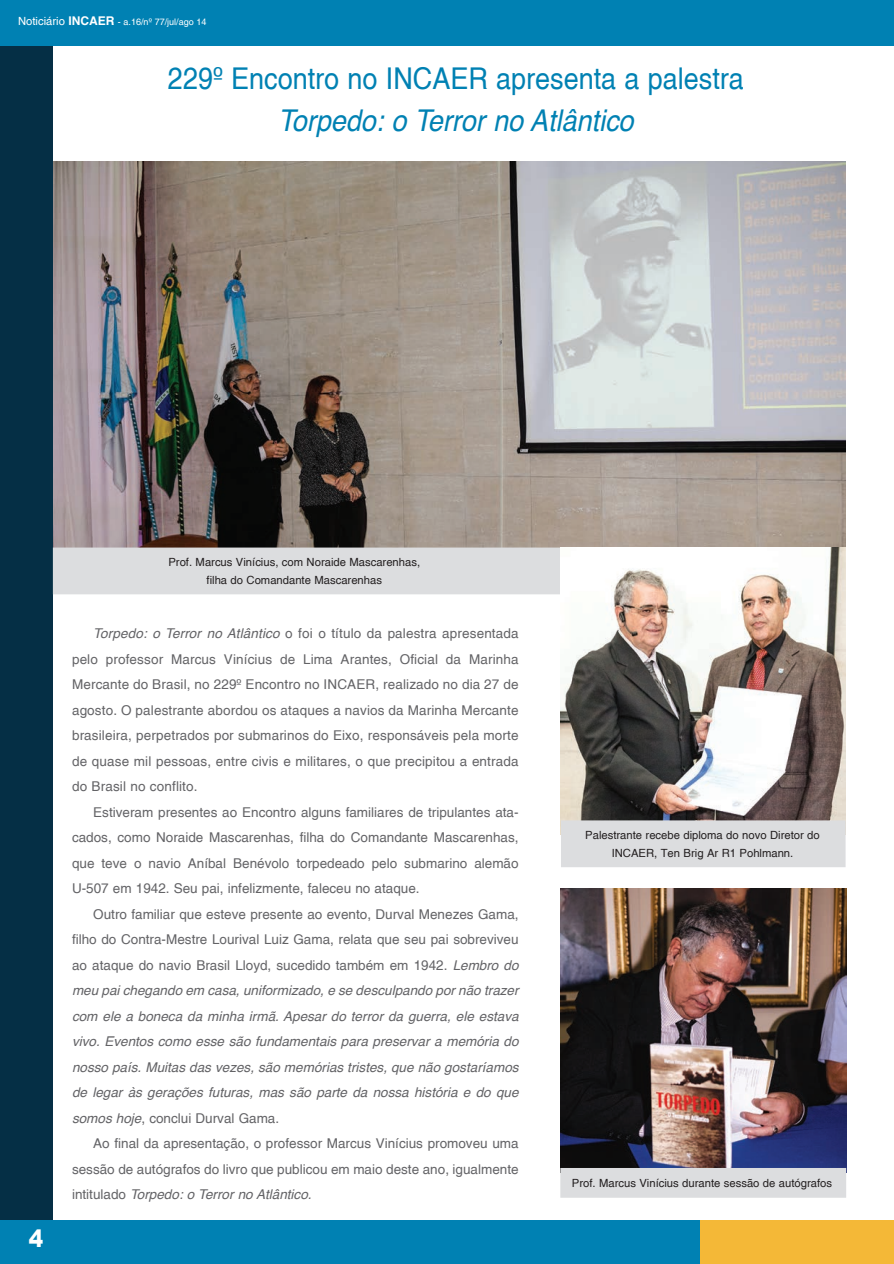
<style>
.page{position:relative;width:894px;height:1264px;background:#fff}
.page>*{position:absolute;margin:0;border:0;box-sizing:border-box;transform-origin:0 0}
.t1{font:30px "Helvetica";color:#0081b3;scale:.9 1}
.t2{font:italic 30px "Helvetica";color:#0081b3;scale:.9 1}
.t3{font:900 24px "Arial";color:#fff;scale:.9 1}
.t4{font:13.5px/25.5px "Helvetica";color:#636366;text-align:justify}
.t5{font:italic 13.5px/25.5px "Helvetica";color:#636366;text-align:justify}
.t6{font:11.25px/18px "Helvetica";color:#231f20;text-align:center}
.t7{font:9px "Helvetica";color:#fff}
.s1{font-size:11.25px}
.s2{font-weight:700;font-size:12px}
.s3{font-style:italic}
.s4{font-style:normal}
</style>
<div class="page">
<img style="left:53px;top:161px;width:789px;height:386px">
<div style="left:0;top:38px;width:53px;height:1212px;background:#052f45"></div>
<div style="left:0;top:0;width:894px;height:46px;background:#0081b3"></div>
<div style="left:0;top:1220px;width:702px;height:43px;background:#0081b3"></div>
<div style="left:699px;top:1220px;width:195px;height:43px;background:#f4b837"></div>
<img style="left:561px;top:888px;width:285px;height:279px">
<div style="left:560px;top:1167px;width:286px;height:30px;background:#dcdddf"></div>
<div style="left:53px;top:547px;width:507px;height:47px;background:#dcdddf"></div>
<img style="left:561px;top:547px;width:284px;height:273px">
<div style="left:561px;top:820px;width:284px;height:47px;background:#dcdddf"></div>
<p class="t7" style="left:18px;top:17px;width:190px"><span class="s1">Noticiário</span> <span class="s2">INCAER</span> - a.16/nº 77/jul/ago 14</p>
<h1 class="t1" style="left:168px;top:61px;width:262px">229º Encontro no incaer</h1>
<h1 class="t1" style="left:496px;top:61px;width:277px">apresenta a palestra</h1>
<h1 class="t2" style="left:278px;top:97px;width:396px">Torpedo: o Terror no Atlântico</h1>
<h2 class="t3" style="left:29px;top:1221px;width:18px">4</h2>
<p class="t6" style="left:168px;top:552px;width:253px">Prof. Marcus Vinícius, com Noraide Mascarenhas, filha do Comandante Mascarenhas</p>
<p class="t4" style="left:72px;top:620px;width:448px;text-indent:21px"><span class="s3">Torpedo: o Terror no Atlântico</span> o foi o título da palestra apresentada pelo professor Marcus Vinícius de Lima Arantes, Oficial da Marinha Mercante do Brasil, no 229º Encontro no INCAER, realizado no dia 27 de agosto. O palestrante abordou os ataques a navios da Marinha Mercante brasileira, perpetrados por submarinos do Eixo, responsáveis pela morte de quase mil pessoas, entre civis e militares, o que precipitou a entrada do Brasil no conflito.</p>
<p class="t4" style="left:72px;top:799px;width:448px;text-indent:21px">Estiveram presentes ao Encontro alguns familiares de tripulantes ata&shy;cados, como Noraide Mascarenhas, filha do Comandante Mascarenhas, que teve o navio Aníbal Benévolo torpedeado pelo submarino alemão U-507 em 1942. Seu pai, infelizmente, faleceu no ataque.</p>
<p class="t5" style="left:72px;top:901px;width:448px;text-indent:21px"><span class="s4">Outro familiar que esteve presente ao evento, Durval Menezes Gama, filho do Contra-Mestre Lourival Luiz Gama, relata que seu pai sobreviveu ao ataque do navio Brasil Lloyd, sucedido também em 1942.</span> Lembro do meu pai chegando em casa, uniformizado, e se desculpando por não trazer com ele a boneca da minha irmã. Apesar do terror da guerra, ele estava vivo. Eventos como esse são fundamentais para preservar a memória do nosso país. Muitas das vezes, são memórias tristes, que não gostaríamos de legar às gerações futuras, mas são parte da nossa história e do que somos hoje<span class="s4">, conclui Durval Gama.</span></p>
<p class="t4" style="left:72px;top:1130px;width:448px;text-indent:21px">Ao final da apresentação, o professor Marcus Vinícius promoveu uma sessão de autógrafos do livro que publicou em maio deste ano, igualmente intitulado <span class="s3">Torpedo: o Terror no Atlântico.</span></p>
<p class="t6" style="left:585px;top:825px;width:236px">Palestrante recebe diploma do novo Diretor do<br>INCAER, Ten Brig Ar R1 Pohlmann.</p>
<p class="t6" style="left:572px;top:1173px;width:262px">Prof. Marcus Vinícius durante sessão de autógrafos</p>
</div>
